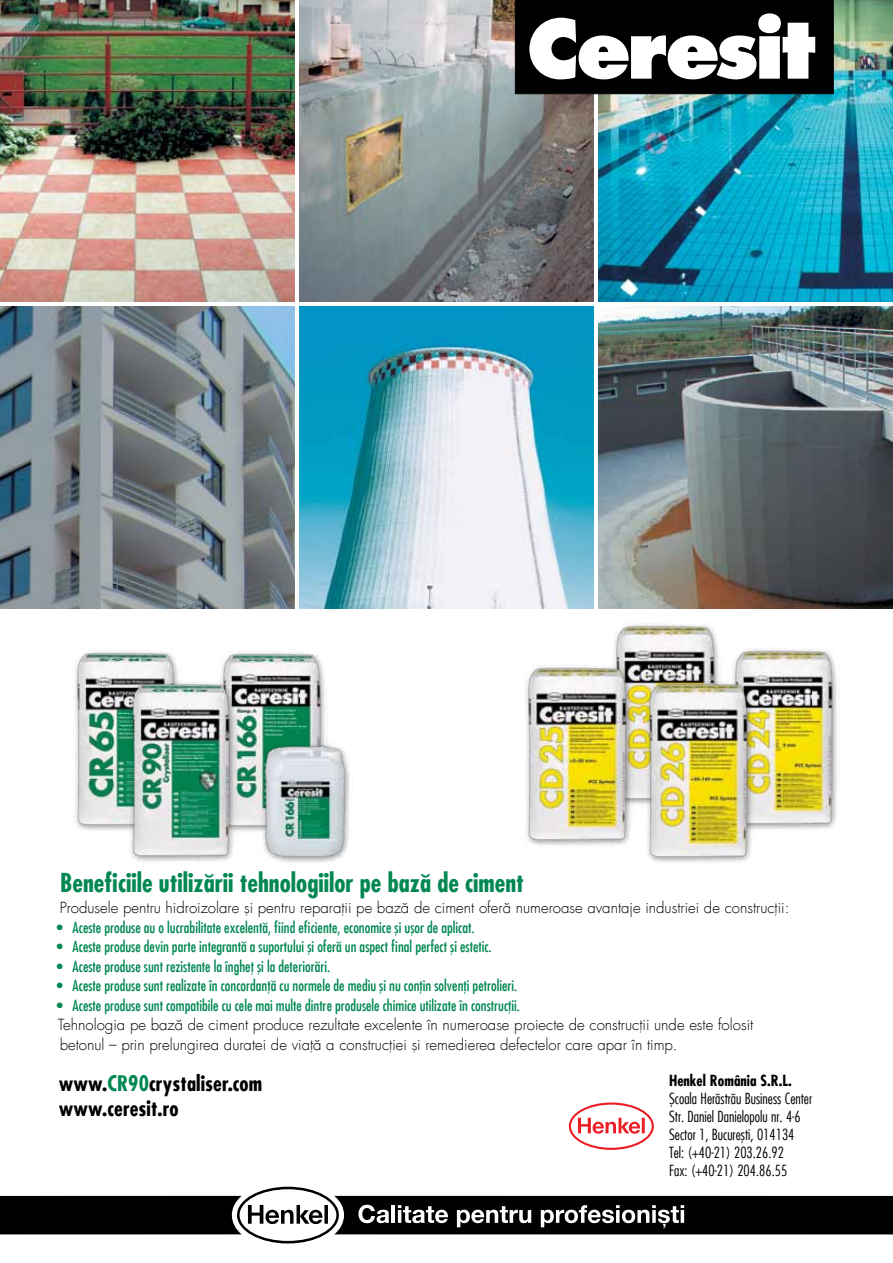
<style>
.page{position:relative;width:893px;height:1263px;background:#fff}
.page>*{position:absolute;margin:0;border:0;box-sizing:border-box;transform-origin:0 0}
.t1{font:700 condensed 25.5px "Futura Std";color:#008752}
.t2{font:700 condensed 21px/25.2px "Futura Std";letter-spacing:.005em;color:#000}
.t3{font:condensed 15px "Futura Std";color:#008752}
.t4{font:300 15px/19.5px "Futura Std";color:#000}
.t5{font:300 condensed 15px/18px "Futura Std";color:#000}
.t6{font:700 condensed 15px "Futura Std";color:#000}
.s1{color:#008752}
</style>
<div class="page">
<img style="left:598px;top:0;width:295px;height:302px">
<img style="left:0;top:306px;width:295px;height:302px">
<img style="left:598px;top:306px;width:295px;height:302px">
<img style="left:299px;top:306px;width:295px;height:302px">
<img style="left:0;top:0;width:295px;height:302px">
<img style="left:299px;top:0;width:295px;height:302px">
<svg style="left:515px;top:0;width:319px;height:94px"></svg>
<img style="left:221px;top:651px;width:104px;height:180px">
<img style="left:733px;top:648px;width:104px;height:182px">
<img style="left:613px;top:624px;width:106px;height:180px">
<img style="left:525px;top:663px;width:109px;height:182px">
<img style="left:644px;top:680px;width:110px;height:182px">
<img style="left:75px;top:651px;width:103px;height:179px">
<img style="left:260px;top:740px;width:90px;height:122px">
<img style="left:127px;top:679px;width:110px;height:182px">
<svg style="left:0;top:1187px;width:893px;height:56px"></svg>
<svg style="left:569px;top:1102px;width:85px;height:48px"></svg>
<h1 class="t1" style="left:60px;top:866px;width:465px">Beneficiile utilizării tehnologiilor pe bază de ciment</h1>
<p class="t4" style="left:60px;top:898px;width:731px">Produsele pentru hidroizolare și pentru reparații pe bază de ciment oferă numeroase avantaje industriei de construcții:</p>
<p class="t3" style="left:57px;top:918px;width:419px">• Aceste produse au o lucrabilitate excelentă, fiind eficiente, economice și ușor de aplicat.</p>
<p class="t3" style="left:57px;top:938px;width:436px">• Aceste produse devin parte integrantă a suportului și oferă un aspect final perfect și estetic.</p>
<p class="t3" style="left:57px;top:957px;width:275px">• Aceste produse sunt rezistente la îngheț și la deteriorări.</p>
<p class="t3" style="left:57px;top:977px;width:462px">• Aceste produse sunt realizate în concordanță cu normele de mediu și nu conțin solvenți petrolieri.</p>
<p class="t3" style="left:57px;top:996px;width:465px">• Aceste produse sunt compatibile cu cele mai multe dintre produsele chimice utilizate în construcții.</p>
<p class="t4" style="left:58px;top:1015px;width:697px">Tehnologia pe bază de ciment produce rezultate excelente în numeroase proiecte de construcții unde este folosit betonul – prin prelungirea duratei de viață a construcției și remedierea defectelor care apar în timp.</p>
<p class="t6" style="left:669px;top:1071px;width:124px">Henkel România S.R.L.</p>
<p class="t5" style="left:669px;top:1089px;width:145px">Școala Herăstrău Business Center<br>Str. Daniel Danielopolu nr. 4-6<br>Sector 1, București, 014134<br>Tel: (+40-21) 203.26.92<br>Fax: (+40-21) 204.86.55</p>
<h2 class="t2" style="left:59px;top:1071px;width:205px">www.<span class="s1">CR90</span>crystaliser.com www.ceresit.ro</h2>
</div>
